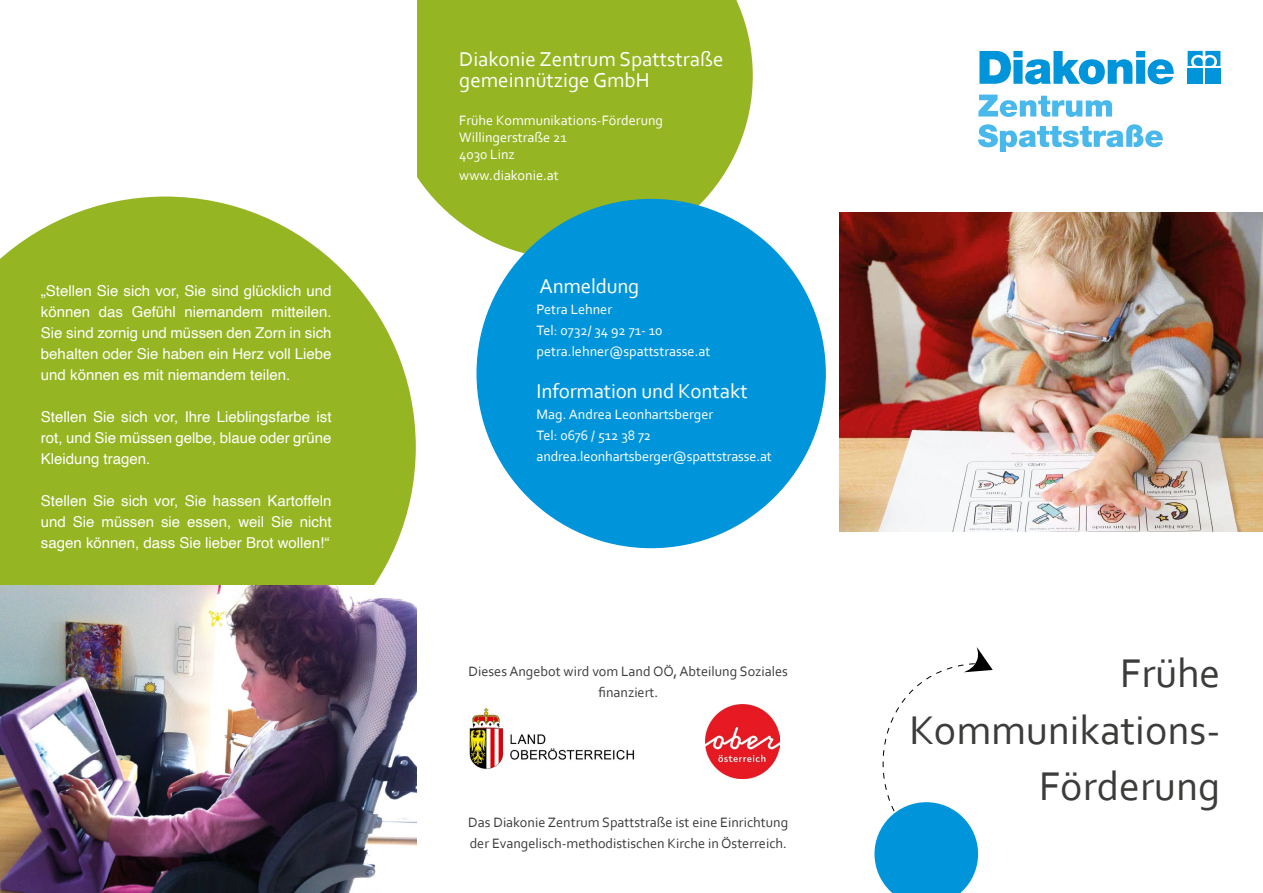
<style>
.page{position:relative;width:1263px;height:893px;background:#fff}
.page>*{position:absolute;margin:0;border:0;box-sizing:border-box;transform-origin:0 0}
.Titel{font:42px "Corbel";color:#3c3c3b}
.Fliesstext{font:21px "Corbel";color:#fff}
.fließtext{font:15px/21px "Helvetica";color:#fff;text-align:justify}
.Fliesstext-2{font:14.25px/21px "Corbel";color:#3c3c3b}
.Fliesstext-3{font:14.25px "Corbel";color:#fff}
.Zwischentitel{font:14.25px "Corbel";color:#fff}
</style>
<div class="page">
<img style="left:706px;top:704px;width:74px;height:74px">
<img style="left:469px;top:708px;width:166px;height:61px">
<svg style="left:874px;top:647px;width:119px;height:246px"></svg>
<svg style="left:978px;top:95px;width:134px;height:22px"></svg>
<svg style="left:978px;top:124px;width:185px;height:28px"></svg>
<svg style="left:979px;top:51px;width:195px;height:33px"></svg>
<svg style="left:1187px;top:51px;width:33px;height:15px"></svg>
<div style="left:1187px;top:69px;width:16px;height:15px;background:#0095db"></div>
<div style="left:1205px;top:69px;width:15px;height:15px;background:#0095db"></div>
<svg style="left:417px;top:0;width:336px;height:259px;background:#9eba34"></svg>
<div style="left:477px;top:200px;width:348px;height:348px;background:#0095db;border-radius:50%"></div>
<img style="left:840px;top:213px;width:423px;height:318px">
<svg style="left:0;top:187px;width:425px;height:398px;background:#a4bf41"></svg>
<img style="left:0;top:585px;width:417px;height:308px">
<div style="left:314px;top:0;width:103px;height:213px;background:#fff"></div>
<p class="fließtext" style="left:41px;top:281px;width:292px">„Stellen Sie sich vor, Sie sind glücklich und können das Gefühl niemandem mitteilen.<br>Sie sind zornig und müssen den Zorn in sich behalten oder Sie haben ein Herz voll Liebe und können es mit niemandem teilen.</p>
<p class="fließtext" style="left:41px;top:407px;width:292px">Stellen Sie sich vor, Ihre Lieblingsfarbe ist rot, und Sie müssen gelbe, blaue oder grüne Kleidung tragen.</p>
<p class="fließtext" style="left:41px;top:491px;width:292px">Stellen Sie sich vor, Sie hassen Kartoffeln und Sie müssen sie essen, weil Sie nicht sagen können, dass Sie lieber Brot wollen!“</p>
<p class="Fliesstext" style="left:459px;top:46px;width:266px">Diakonie Zentrum Spattstraße</p>
<p class="Fliesstext" style="left:459px;top:67px;width:192px">gemeinnützige GmbH</p>
<p class="Fliesstext-3" style="left:459px;top:112px;width:205px">Frühe Kommunikations-Förderung</p>
<p class="Fliesstext-3" style="left:459px;top:129px;width:109px">Willingerstraße 21</p>
<p class="Fliesstext-3" style="left:459px;top:146px;width:57px">4030 Linz</p>
<p class="Fliesstext-3" style="left:459px;top:167px;width:101px">www.diakonie.at</p>
<p class="Fliesstext" style="left:540px;top:273px;width:101px">Anmeldung</p>
<p class="Zwischentitel" style="left:536px;top:301px;width:77px">Petra Lehner</p>
<p class="Zwischentitel" style="left:536px;top:322px;width:128px">Tel: 0732/ 34 92 71- 10</p>
<p class="Zwischentitel" style="left:536px;top:343px;width:175px">petra.lehner@spattstrasse.at</p>
<p class="Fliesstext" style="left:536px;top:378px;width:213px">Information und Kontakt</p>
<p class="Fliesstext-3" style="left:536px;top:406px;width:178px">Mag. Andrea Leonhartsberger</p>
<p class="Zwischentitel" style="left:536px;top:427px;width:116px">Tel: 0676 / 512 38 72</p>
<p class="Fliesstext-3" style="left:536px;top:448px;width:237px">andrea.leonhartsberger@spattstrasse.at</p>
<p class="Fliesstext-2" style="left:469px;top:660px;width:321px;text-align:center">Dieses Angebot wird vom Land OÖ, Abteilung Soziales finanziert.</p>
<p class="Fliesstext-2" style="left:468px;top:811px;width:321px">Das Diakonie Zentrum Spattstraße ist eine Einrichtung der Evangelisch-methodistischen Kirche in Österreich.</p>
<p class="Titel" style="left:1120px;top:647px;width:102px">Frühe</p>
<p class="Titel" style="left:909px;top:704px;width:313px">Kommunikations-</p>
<p class="Titel" style="left:1039px;top:760px;width:183px">Förderung</p>
</div>
